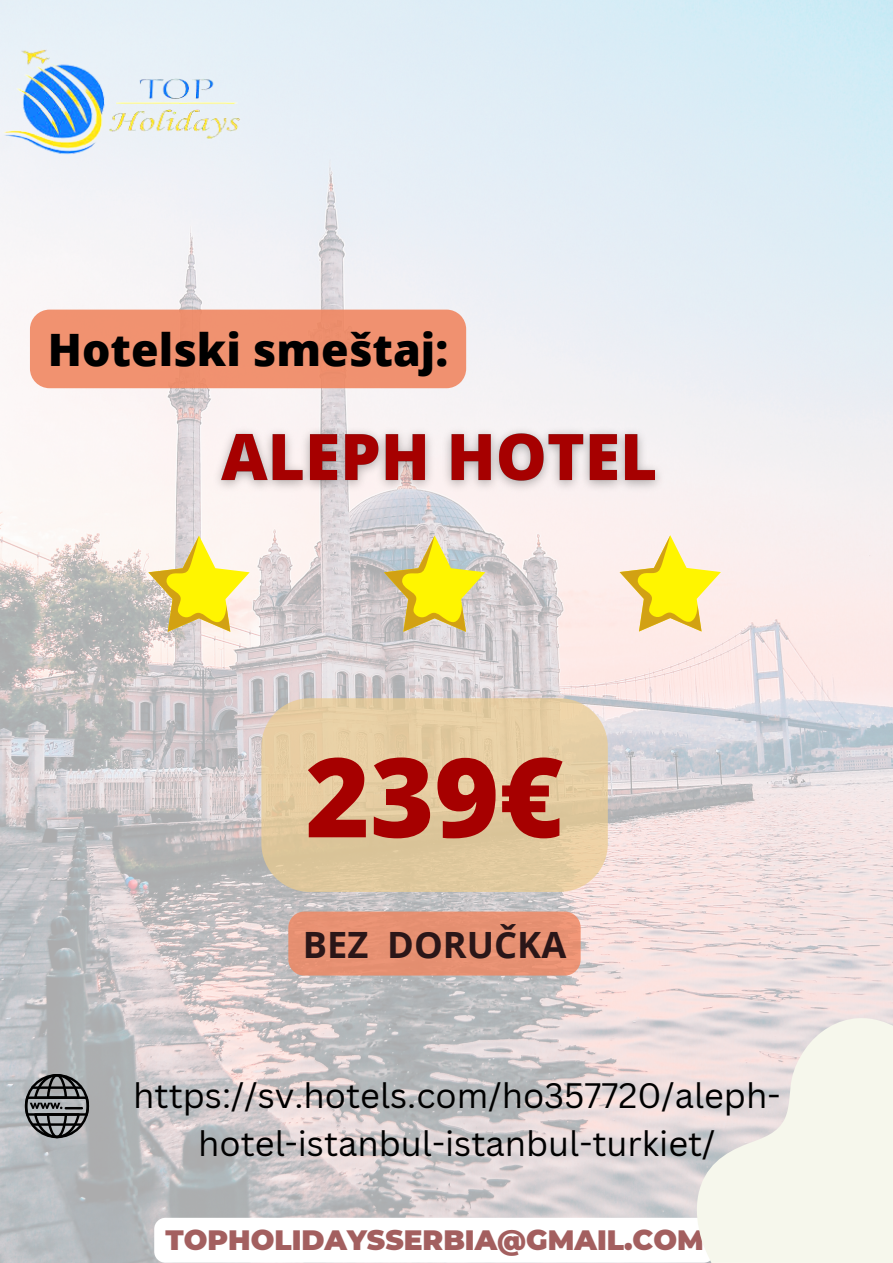
<style>
.page{position:relative;width:893px;height:1263px;background:#fff}
.page>*{position:absolute;margin:0;border:0;box-sizing:border-box;transform-origin:0 0}
.t1{font:800 110.18px "Open Sans";color:#a60000}
.t2{font:800 44.7px "Open Sans";color:#000}
.t3{font:700 36.22px "Open Sans";color:#2a1618}
.t4{font:34.42px/48px "Canva Sans";color:#000;text-align:center}
.t5{font:900 27.97px "Montserrat";color:#a35f5f}
</style>
<div class="page">
<img style="left:0;top:0;width:893px;height:1263px">
<img style="left:0;top:22px;width:261px;height:173px">
<div style="left:154px;top:1218px;width:561px;height:45px;background:#fff;border-radius:11px"></div>
<svg style="left:645px;top:983px;width:248px;height:280px;background:#eee9e4"></svg>
<div style="left:30px;top:310px;width:436px;height:78px;background:#f09270"></div>
<img style="left:206px;top:398px;width:484px;height:120px">
<svg style="left:25px;top:1074px;width:64px;height:64px;background:#6f7274"></svg>
<div style="left:261px;top:698px;width:347px;height:194px;background:#e4cba0;border-radius:48px"></div>
<svg style="left:148px;top:536px;width:102px;height:96px"></svg>
<svg style="left:384px;top:536px;width:101px;height:96px;background:#dfd474"></svg>
<svg style="left:619px;top:535px;width:102px;height:96px;background:#f8e684"></svg>
<div style="left:288px;top:911px;width:292px;height:64px;background:#e69072;border-radius:16px"></div>
<p class="t2" style="left:48px;top:318px;width:402px">Hotelski smeštaj:</p>
<h1 class="t1" style="left:305px;top:720px;width:260px">239€</h1>
<p class="t3" style="left:303px;top:919px;width:265px">BEZ DORUČKA</p>
<p class="t4" style="left:133px;top:1070px;width:648px">https://sv.hotels.com/ho357720/aleph&shy;hotel-istanbul-istanbul-turkiet/</p>
<p class="t5" style="left:165px;top:1223px;width:540px">TOPHOLIDAYSSERBIA@GMAIL.COM</p>
</div>
